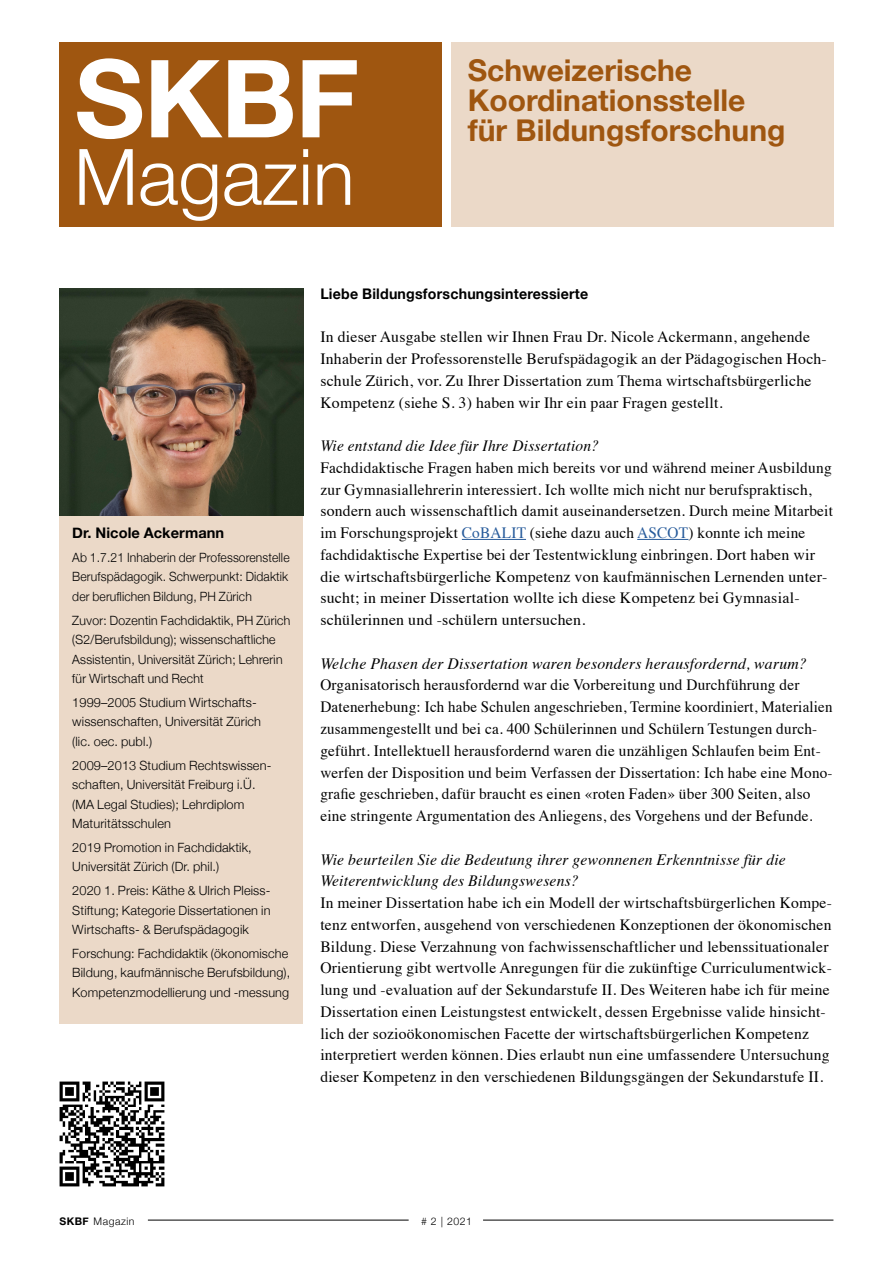
<style>
.page{position:relative;width:893px;height:1263px;background:#fff}
.page>*{position:absolute;margin:0;border:0;box-sizing:border-box;transform-origin:0 0}
.t1{font:700 108px "Helvetica Neue";color:#fff}
.t2{font:300 78px "Helvetica Neue";color:#fff}
.t3{font:700 30px "Helvetica Neue";color:#9f5610}
.Lauftext_Deutsch_In{font:15.75px/21.8px "Times";letter-spacing:.015em;color:#000}
.Lauftext_Deutsch_In-2{font:italic 15.75px/21.8px "Times";letter-spacing:.015em;color:#000}
.Lauftext_Deutsch_In-3{font:700 14.7px "Helvetica Neue";letter-spacing:.015em;color:#000}
.Porträt_Name_Forsch{font:700 14.7px "Helvetica Neue";letter-spacing:.005em;color:#000}
.Porträt_Text_in_Box{font:300 12.75px/19.5px "Helvetica Neue";letter-spacing:.01em;color:#000}
.Porträt_Text_in_Box-2{font:300 12.75px/19.5px "Helvetica Neue";letter-spacing:.01em;color:#000;text-align:justify;scale:.95 1}
.t4{font:300 10.5px "Helvetica Neue";letter-spacing:.05em;color:#000}
.s1{color:#275b9b}
.s2{font-weight:700}
</style>
<div class="page">
<img style="left:59px;top:1081px;width:106px;height:106px">
<hr style="left:148px;top:1220px;width:261px;height:1px;background:#000">
<hr style="left:483px;top:1220px;width:350px;height:1px;background:#000">
<div style="left:60px;top:515px;width:243px;height:509px;background:#ebd9c8"></div>
<div style="left:451px;top:43px;width:382px;height:184px;background:#ebd9c8"></div>
<div style="left:60px;top:43px;width:382px;height:184px;background:#9f5610"></div>
<img style="left:60px;top:289px;width:243px;height:226px">
<hr style="left:462px;top:539px;width:64px;height:1px;background:#275b9b">
<hr style="left:637px;top:539px;width:51px;height:1px;background:#275b9b">
<p class="t1" style="left:75px;top:14px;width:286px">SKBF</p>
<p class="t2" style="left:74px;top:114px;width:282px">Magazin</p>
<p class="t3" style="left:468px;top:47px;width:226px">Schweizerische</p>
<p class="t3" style="left:468px;top:77px;width:279px">Koordinationsstelle</p>
<p class="t3" style="left:468px;top:107px;width:319px">für Bildungsforschung</p>
<p class="Porträt_Name_Forsch" style="left:72px;top:521px;width:153px">Dr. Nicole Ackermann</p>
<p class="Porträt_Text_in_Box-2" style="left:72px;top:547px;width:230px">Ab 1.7.21 Inhaberin der Professorenstelle Berufspädagogik. Schwerpunkt: Didaktik der beruflichen Bildung, PH Zürich</p>
<p class="Porträt_Text_in_Box" style="left:72px;top:609px;width:220px">Zuvor: Dozentin Fachdidaktik, PH Zürich (S2/Berufsbildung); wissenschaftliche Assistentin, Universität Zürich; Lehrerin für Wirtschaft und Recht</p>
<p class="Porträt_Text_in_Box" style="left:72px;top:692px;width:190px">1999–2005 Studium Wirtschafts&shy;wissenschaften, Universität Zürich (lic. oec. publ.)</p>
<p class="Porträt_Text_in_Box" style="left:72px;top:754px;width:201px">2009–2013 Studium Rechtswissen&shy;schaften, Universität Freiburg i.Ü. (MA Legal Studies); Lehrdiplom<br>Maturitätsschulen</p>
<p class="Porträt_Text_in_Box" style="left:72px;top:837px;width:181px">2019 Promotion in Fachdidaktik,<br>Universität Zürich (Dr. phil.)</p>
<p class="Porträt_Text_in_Box" style="left:72px;top:880px;width:200px;text-align:justify">2020 1. Preis: Käthe &amp; Ulrich Pleiss-Stiftung; Kategorie Dissertationen in Wirtschafts- &amp; Berufspädagogik</p>
<p class="Porträt_Text_in_Box" style="left:72px;top:943px;width:219px">Forschung: Fachdidaktik (ökonomische<br>Bildung, kaufmännische Berufsbildung),<br>Kompetenzmodellierung und -messung</p>
<p class="Lauftext_Deutsch_In-3" style="left:320px;top:282px;width:269px">Liebe Bildungsforschungsinteressierte</p>
<p class="Lauftext_Deutsch_In" style="left:320px;top:325px;width:508px">In dieser Ausgabe stellen wir Ihnen Frau Dr. Nicole Ackermann, angehende Inhaberin der Professorenstelle Berufspädagogik an der Pädagogischen Hoch&shy;schule Zürich, vor. Zu Ihrer Dissertation zum Thema wirtschaftsbürgerliche Kompetenz (siehe S. 3) haben wir Ihr ein paar Fragen gestellt.</p>
<p class="Lauftext_Deutsch_In-2" style="left:320px;top:434px;width:280px">Wie entstand die Idee für Ihre Dissertation?</p>
<p class="Lauftext_Deutsch_In" style="left:320px;top:455px;width:514px">Fachdidaktische Fragen haben mich bereits vor und während meiner Ausbildung zur Gymnasiallehrerin interessiert. Ich wollte mich nicht nur berufspraktisch, sondern auch wissenschaftlich damit auseinandersetzen. Durch meine Mitarbeit im Forschungsprojekt <span class="s1">CoBALIT</span> (siehe dazu auch <span class="s1">ASCOT</span>) konnte ich meine fachdidaktische Expertise bei der Testentwicklung einbringen. Dort haben wir die wirtschaftsbürgerliche Kompetenz von kaufmännischen Lernenden unter&shy;sucht; in meiner Dissertation wollte ich diese Kompetenz bei Gymnasial&shy;schülerinnen und -schülern untersuchen.</p>
<p class="Lauftext_Deutsch_In-2" style="left:320px;top:652px;width:488px">Welche Phasen der Dissertation waren besonders herausfordernd, warum?</p>
<p class="Lauftext_Deutsch_In" style="left:320px;top:673px;width:514px">Organisatorisch herausfordernd war die Vorbereitung und Durchführung der Datenerhebung: Ich habe Schulen angeschrieben, Termine koordiniert, Materialien zusammengestellt und bei ca. 400 Schülerinnen und Schülern Testungen durch&shy;geführt. Intellektuell herausfordernd waren die unzähligen Schlaufen beim Ent&shy;werfen der Disposition und beim Verfassen der Dissertation: Ich habe eine Mono&shy;grafie geschrieben, dafür braucht es einen «roten Faden» über 300 Seiten, also eine stringente Argumentation des Anliegens, des Vorgehens und der Befunde.</p>
<p class="Lauftext_Deutsch_In-2" style="left:320px;top:847px;width:467px">Wie beurteilen Sie die Bedeutung ihrer gewonnenen Erkenntnisse für die<br>Weiterentwicklung des Bildungswesens?</p>
<p class="Lauftext_Deutsch_In" style="left:320px;top:890px;width:513px">In meiner Dissertation habe ich ein Modell der wirtschaftsbürgerlichen Kompe&shy;tenz entworfen, ausgehend von verschiedenen Konzeptionen der ökonomischen Bildung. Diese Verzahnung von fachwissenschaftlicher und lebenssituationaler Orientierung gibt wertvolle Anregungen für die zukünftige Curriculumentwick&shy;lung und -evaluation auf der Sekundarstufe II. Des Weiteren habe ich für meine Dissertation einen Leistungstest entwickelt, dessen Ergebnisse valide hinsicht&shy;lich der sozioökonomischen Facette der wirtschaftsbürgerlichen Kompetenz interpretiert werden können. Dies erlaubt nun eine umfassendere Untersuchung dieser Kompetenz in den verschiedenen Bildungsgängen der Sekundarstufe II.</p>
<p class="t4" style="left:60px;top:1213px;width:77px"><span class="s2">SKBF</span> Magazin</p>
<p class="t4" style="left:421px;top:1213px;width:52px"># 2 | 2021</p>
</div>
